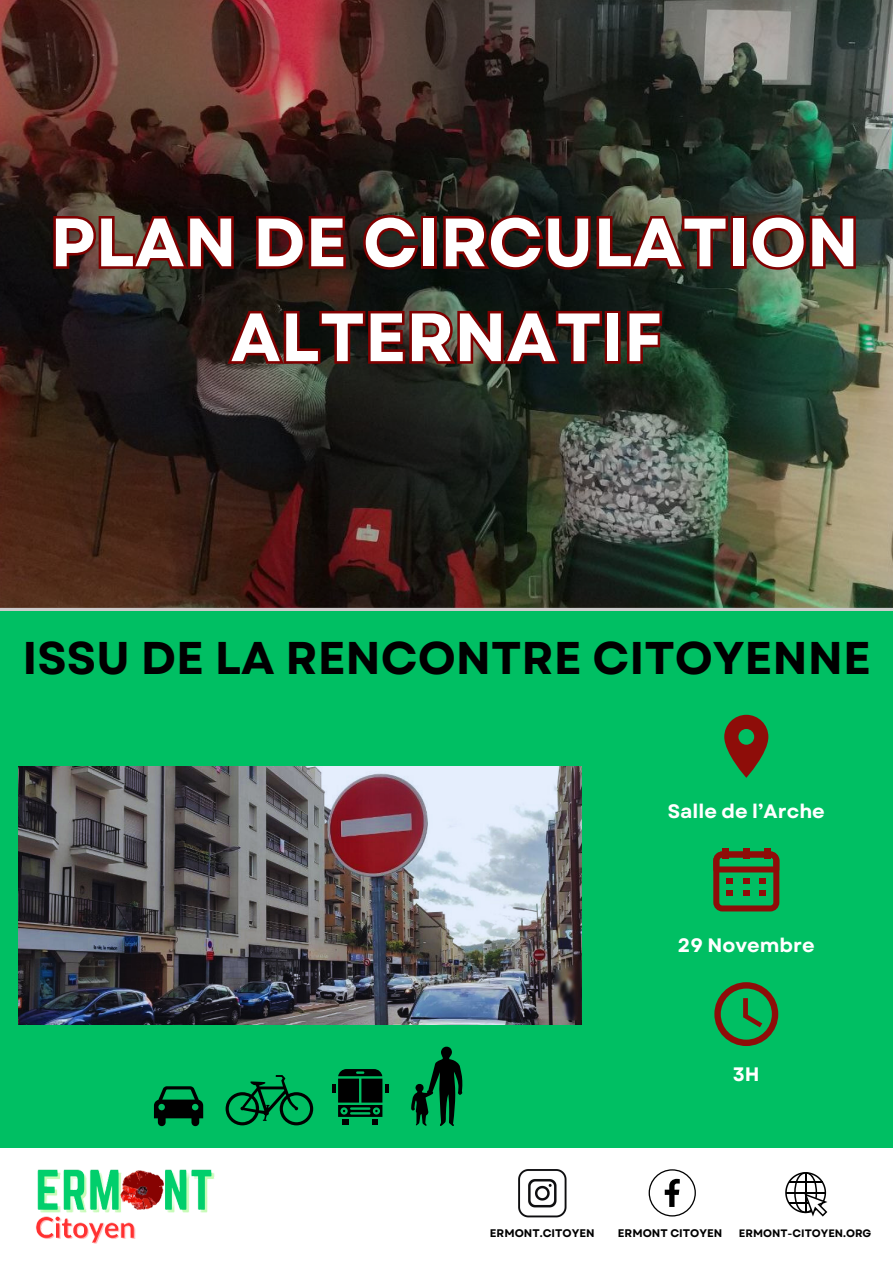
<style>
.page{position:relative;width:893px;height:1263px;background:#00bf63}
.page>*{position:absolute;margin:0;border:0;box-sizing:border-box;transform-origin:0 0}
.t1{font:700 68.1px/94.9px "Garet";color:#fff;text-align:center}
.t2{font:700 45.83px "Garet";color:#000}
.t3{font:700 19.42px "Garet";color:#fff}
.t4{font:700 11.02px "Garet";color:#000}
.t5{font:700 10.8px "Garet";color:#000}
</style>
<div class="page">
<img style="left:19px;top:767px;width:562px;height:257px">
<svg style="left:332px;top:1069px;width:56px;height:56px"></svg>
<svg style="left:226px;top:1075px;width:87px;height:50px"></svg>
<svg style="left:154px;top:1086px;width:49px;height:40px"></svg>
<svg style="left:411px;top:1047px;width:51px;height:79px"></svg>
<div style="left:0;top:1148px;width:893px;height:115px;background:#fff"></div>
<img style="left:36px;top:1169px;width:179px;height:75px">
<svg style="left:785px;top:1172px;width:42px;height:44px"></svg>
<svg style="left:648px;top:1169px;width:48px;height:47px"></svg>
<img style="left:518px;top:1169px;width:48px;height:49px">
<svg style="left:724px;top:715px;width:44px;height:63px"></svg>
<div style="left:722px;top:848px;width:6px;height:11px;background:#8e0d09"></div>
<div style="left:743px;top:848px;width:6px;height:11px;background:#8e0d09"></div>
<div style="left:764px;top:848px;width:6px;height:11px;background:#8e0d09"></div>
<svg style="left:713px;top:851px;width:66px;height:60px"></svg>
<svg style="left:714px;top:982px;width:64px;height:64px"></svg>
<img style="left:0;top:0;width:893px;height:610px">
<svg style="left:51px;top:212px;width:807px;height:61px;background:#491a15"></svg>
<svg style="left:225px;top:308px;width:439px;height:60px;background:#461813"></svg>
<p class="t1" style="left:50px;top:195px;width:810px">PLAN DE CIRCULATION<br>ALTERNATIF</p>
<p class="t2" style="left:22px;top:625px;width:850px">ISSU DE LA RENCONTRE CITOYENNE</p>
<p class="t3" style="left:668px;top:797px;width:159px">Salle de l’Arche</p>
<p class="t3" style="left:678px;top:931px;width:138px">29 Novembre</p>
<p class="t3" style="left:733px;top:1060px;width:28px">3H</p>
<p class="t4" style="left:490px;top:1225px;width:106px">ERMONT.CITOYEN</p>
<p class="t4" style="left:618px;top:1225px;width:106px">ERMONT CITOYEN</p>
<p class="t5" style="left:739px;top:1226px;width:134px">ERMONT-CITOYEN.ORG</p>
</div>
